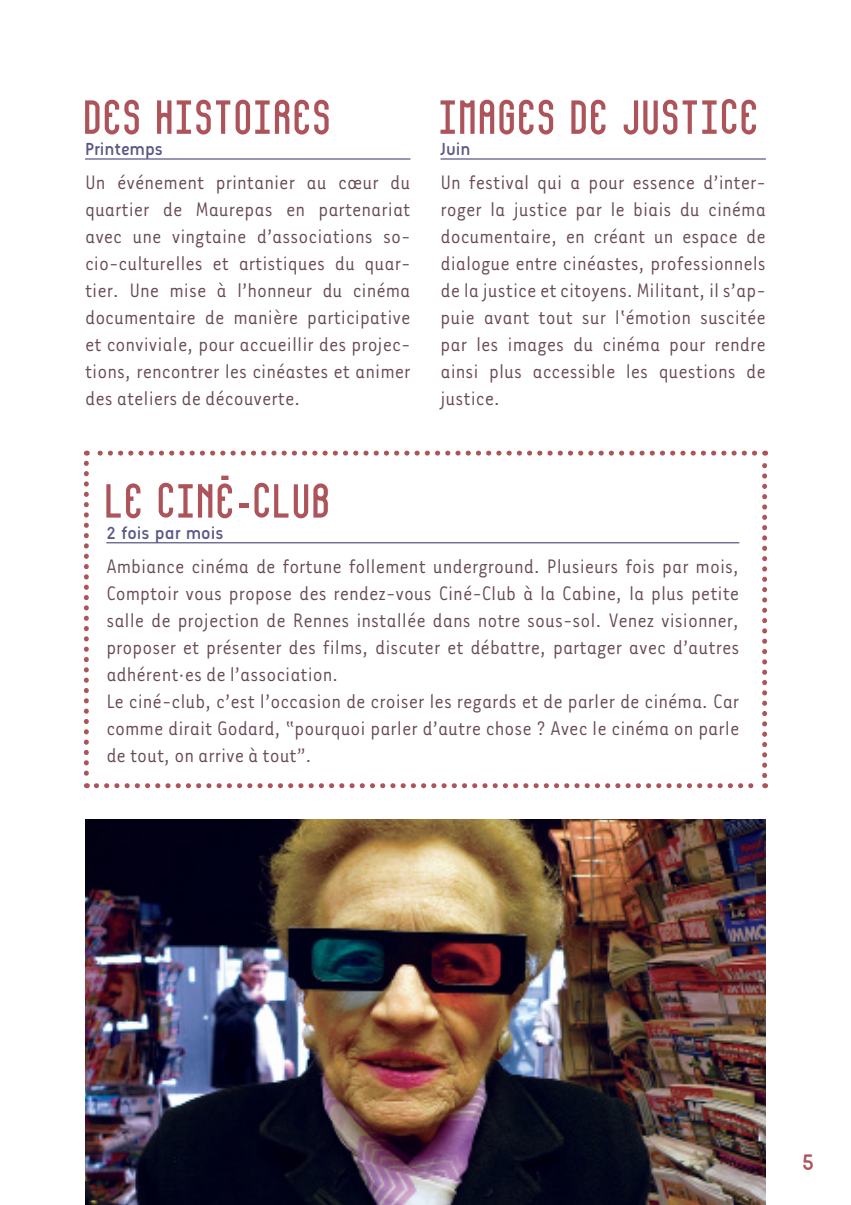
<style>
.page{position:relative;width:851px;height:1205px;background:#fff}
.page>*{position:absolute;margin:0;border:0;box-sizing:border-box;transform-origin:0 0}
.Titre_film{font:65px "brevedecomptoir 3";color:#ad545b}
.lieu{font:22.5px/27px "Tarzana Narrow";color:#684a58;text-align:justify}
.t1{font:22.5px "Easyrounded";color:#ad545b}
.dates{font:17.5px "Easyrounded";color:#5b5886}
</style>
<div class="page">
<hr style="left:85px;top:158px;width:325px;height:2px;background:#5b5886">
<hr style="left:440px;top:158px;width:325px;height:2px;background:#5b5886">
<hr style="left:106px;top:542px;width:633px;height:1px;background:#5b5886">
<svg style="left:84px;top:463px;width:5px;height:325px"></svg>
<svg style="left:96px;top:783px;width:669px;height:5px"></svg>
<svg style="left:762px;top:451px;width:5px;height:324px"></svg>
<svg style="left:86px;top:451px;width:668px;height:5px"></svg>
<img style="left:86px;top:820px;width:679px;height:385px">
<p class="Titre_film" style="left:85px;top:73px;width:250px">DES HISTOIRES</p>
<p class="dates" style="left:85px;top:139px;width:79px">Printemps</p>
<p class="lieu" style="left:85px;top:168px;width:327px">Un événement printanier au cœur du quartier de Maurepas en partenariat avec une vingtaine d’associations so&shy;cio-culturelles et artistiques du quar&shy;tier. Une mise à l’honneur du cinéma documentaire de manière participative et conviviale, pour accueillir des projec&shy;tions, rencontrer les cinéastes et animer des ateliers de découverte.</p>
<p class="Titre_film" style="left:440px;top:73px;width:322px">IMAGES DE JUSTICE</p>
<p class="dates" style="left:440px;top:139px;width:32px">Juin</p>
<p class="lieu" style="left:440px;top:168px;width:327px">Un festival qui a pour essence d’inter&shy;roger la justice par le biais du cinéma documentaire, en créant un espace de dialogue entre cinéastes, professionnels de la justice et citoyens. Militant, il s’ap&shy;puie avant tout sur l‘émotion suscitée par les images du cinéma pour rendre ainsi plus accessible les questions de justice.</p>
<p class="Titre_film" style="left:106px;top:457px;width:228px">LE CINÉ-CLUB</p>
<p class="dates" style="left:106px;top:523px;width:118px">2 fois par mois</p>
<p class="lieu" style="left:106px;top:551px;width:634px">Ambiance cinéma de fortune follement underground. Plusieurs fois par mois, Comptoir vous propose des rendez-vous Ciné-Club à la Cabine, la plus petite salle de projection de Rennes installée dans notre sous-sol. Venez visionner, proposer et présenter des films, discuter et débattre, partager avec d’autres adhérent·es de l’association.</p>
<p class="lieu" style="left:106px;top:686px;width:634px">Le ciné-club, c’est l’occasion de croiser les regards et de parler de cinéma. Car comme dirait Godard, “pourquoi parler d’autre chose ? Avec le cinéma on parle de tout, on arrive à tout”.</p>
<p class="t1" style="left:801px;top:1150px;width:14px">5</p>
</div>
